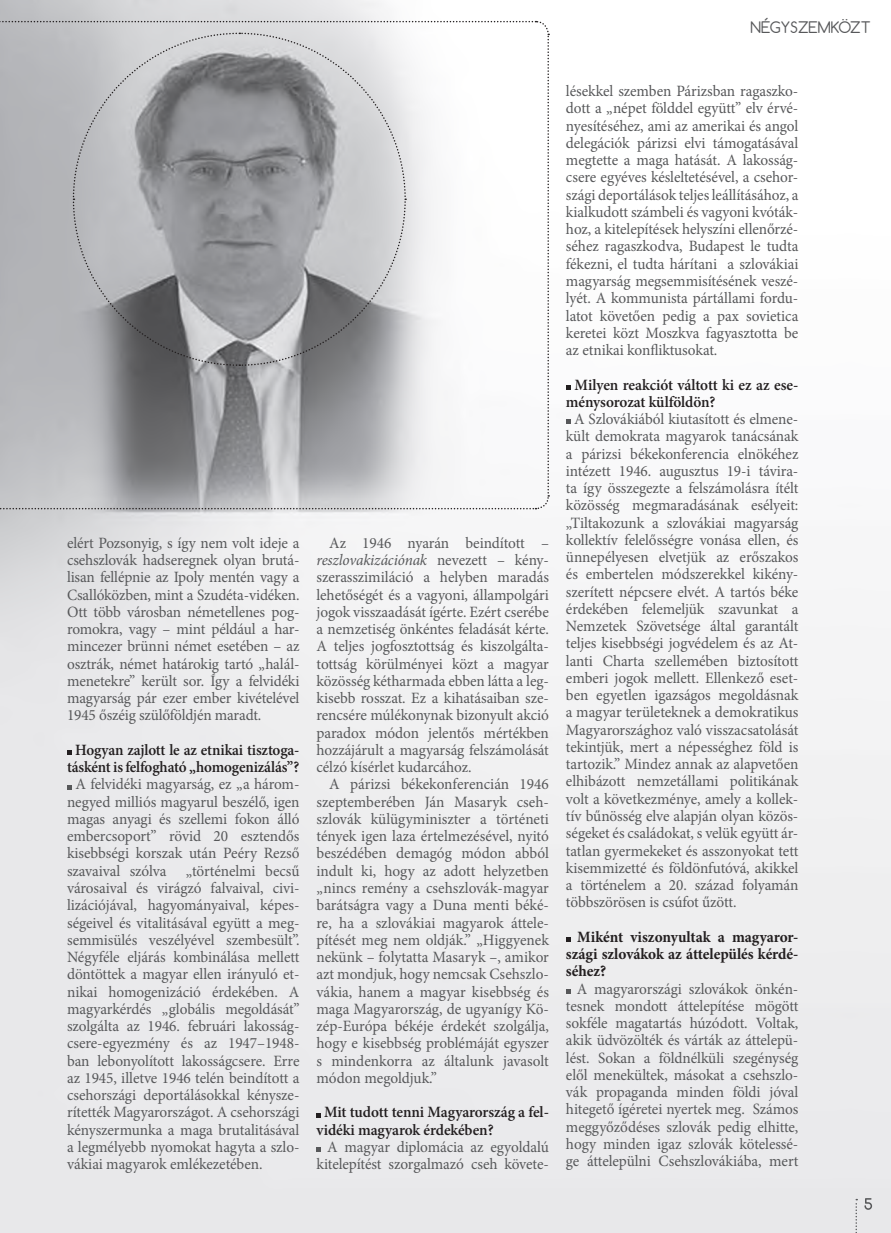
<style>
.page{position:relative;width:891px;height:1233px;background:#fff}
.page>*{position:absolute;margin:0;border:0;box-sizing:border-box;transform-origin:0 0}
.t1{font:15.75px/17.2px "Minion Pro";letter-spacing:-.005em;color:#57585a;text-align:justify}
.t2{font:600 15.75px/17.2px "Minion Pro";letter-spacing:-.01em;color:#231f20}
.t3{font:600 15.75px/17.2px "Minion Pro";letter-spacing:-.01em;color:#231f20;text-align:center;scale:.96 1}
.t4{font:700 15.75px/17.2px "Minion Pro";letter-spacing:-.005em;color:#231f20;text-align:justify}
.t5{font:15px "Comfortaa";color:#57585a}
.s1{font-style:italic}
</style>
<div class="page">
<img style="left:0;top:0;width:891px;height:1232px">
<svg style="left:864px;top:1198px;width:8px;height:11px"></svg>
<svg style="left:855px;top:1198px;width:2px;height:35px"></svg>
<svg style="left:67px;top:750px;width:4px;height:5px"></svg>
<svg style="left:67px;top:785px;width:4px;height:4px"></svg>
<svg style="left:317px;top:1113px;width:4px;height:4px"></svg>
<svg style="left:317px;top:1147px;width:4px;height:4px"></svg>
<svg style="left:566px;top:385px;width:4px;height:4px"></svg>
<svg style="left:566px;top:420px;width:4px;height:4px"></svg>
<svg style="left:566px;top:937px;width:4px;height:4px"></svg>
<svg style="left:566px;top:989px;width:4px;height:4px"></svg>
<svg style="left:0;top:20px;width:550px;height:490px"></svg>
<p class="t5" style="left:751px;top:17px;width:122px">NÉGYSZEMKÖZT</p>
<p class="t1" style="left:67px;top:534px;width:234px">elért Pozsonyig, s így nem volt ideje a csehszlovák hadseregnek olyan brutá&shy;lisan fellépnie az Ipoly mentén vagy a Csallóközben, mint a Szudéta-vidéken.<br>Ott több városban németellenes pog&shy;romokra, vagy – mint például a har&shy;mincezer brünni német esetében – az osztrák, német határokig tartó „halál&shy;menetekre” került sor. Így a felvidéki magyarság pár ezer ember kivételével 1945 őszéig szülőföldjén maradt.</p>
<p class="t3" style="left:67px;top:741px;width:244px">Hogyan zajlott le az etnikai tisztoga&shy;tásként is felfogható „homogenizálás”?</p>
<p class="t1" style="left:67px;top:775px;width:234px;text-indent:8px">A felvidéki magyarság, ez „a három&shy;negyed milliós magyarul beszélő, igen magas anyagi és szellemi fokon álló embercsoport” rövid 20 esztendős kisebbségi korszak után Peéry Rezső szavaival szólva „történelmi becsű városaival és virágzó falvaival, civi&shy;lizációjával, hagyományaival, képes&shy;ségeivel és vitalitásával együtt a meg&shy;semmisülés veszélyével szembesült”.<br>Négyféle eljárás kombinálása mellett döntöttek a magyar ellen irányuló et&shy;nikai homogenizáció érdekében. A magyarkérdés „globális megoldását” szolgálta az 1946. februári lakosság&shy;csere-egyezmény és az 1947–1948- ban lebonyolított lakosságcsere. Erre az 1945, illetve 1946 telén beindított a csehországi deportálásokkal kénysze&shy;rítették Magyarországot. A csehországi kényszermunka a maga brutalitásával a legmélyebb nyomokat hagyta a szlo&shy;vákiai magyarok emlékezetében.</p>
<p class="t1" style="left:317px;top:534px;width:234px;text-indent:13px">Az 1946 nyarán beindított – <span class="s1">reszlovakizációnak</span> nevezett – kény&shy;szerasszimiláció a helyben maradás lehetőségét és a vagyoni, állampolgári jogok visszaadását ígérte. Ezért cserébe a nemzetiség önkéntes feladását kérte.<br>A teljes jogfosztottság és kiszolgálta&shy;tottság körülményei közt a magyar közösség kétharmada ebben látta a leg&shy;kisebb rosszat. Ez a kihatásaiban sze&shy;rencsére múlékonynak bizonyult akció paradox módon jelentős mértékben hozzájárult a magyarság felszámolását célzó kísérlet kudarcához.</p>
<p class="t1" style="left:317px;top:775px;width:234px;text-indent:13px">A párizsi békekonferencián 1946 szeptemberében Ján Masaryk cseh&shy;szlovák külügyminiszter a történeti tények igen laza értelmezésével, nyitó beszédében demagóg módon abból indult ki, hogy az adott helyzetben „nincs remény a csehszlovák-magyar barátságra vagy a Duna menti béké&shy;re, ha a szlovákiai magyarok áttele&shy;pítését meg nem oldják.” „Higgyenek nekünk – folytatta Masaryk –, amikor azt mondjuk, hogy nemcsak Csehszlo&shy;vákia, hanem a magyar kisebbség és maga Magyarország, de ugyanígy Kö&shy;zép-Európa békéje érdekét szolgálja, hogy e kisebbség problémáját egyszer s mindenkorra az általunk javasolt módon megoldjuk.”</p>
<p class="t2" style="left:317px;top:1103px;width:234px;text-indent:8px">Mit tudott tenni Magyarország a fel&shy;vidéki magyarok érdekében?</p>
<p class="t1" style="left:317px;top:1138px;width:234px;text-align:right">A magyar diplomácia az egyoldalú kitelepítést szorgalmazó cseh követe-</p>
<p class="t1" style="left:566px;top:83px;width:234px">lésekkel szemben Párizsban ragaszko&shy;dott a „népet földdel együtt” elv érvé&shy;nyesítéséhez, ami az amerikai és angol delegációk párizsi elvi támogatásával megtette a maga hatását. A lakosság&shy;csere egyéves késleltetésével, a csehor&shy;szági deportálások teljes leállításához, a kialkudott számbeli és vagyoni kvóták&shy;hoz, a kitelepítések helyszíni ellenőrzé&shy;séhez ragaszkodva, Budapest le tudta fékezni, el tudta hárítani a szlovákiai magyarság megsemmisítésének veszé&shy;lyét. A kommunista pártállami fordu&shy;latot követően pedig a pax sovietica keretei közt Moszkva fagyasztotta be az etnikai konfliktusokat.</p>
<p class="t2" style="left:566px;top:376px;width:234px;text-indent:9px">Milyen reakciót váltott ki ez az ese&shy;ménysorozat külföldön?</p>
<p class="t1" style="left:566px;top:410px;width:234px;text-indent:8px">A Szlovákiából kiutasított és elmene&shy;kült demokrata magyarok tanácsának a párizsi békekonferencia elnökéhez intézett 1946. augusztus 19-i távira&shy;ta így összegezte a felszámolásra ítélt közösség megmaradásának esélyeit: „Tiltakozunk a szlovákiai magyarság kollektív felelősségre vonása ellen, és ünnepélyesen elvetjük az erőszakos és embertelen módszerekkel kikény&shy;szerített népcsere elvét. A tartós béke érdekében felemeljük szavunkat a Nemzetek Szövetsége által garantált teljes kisebbségi jogvédelem és az At&shy;lanti Charta szellemében biztosított emberi jogok mellett. Ellenkező eset&shy;ben egyetlen igazságos megoldásnak a magyar területeknek a demokratikus Magyarországhoz való visszacsatolását tekintjük, mert a népességhez föld is tartozik.” Mindez annak az alapvetően elhibázott nemzetállami politikának volt a következménye, amely a kollek&shy;tív bűnösség elve alapján olyan közös&shy;ségeket és családokat, s velük együtt ár&shy;tatlan gyermekeket és asszonyokat tett kisemmizetté és földönfutóvá, akikkel a történelem a 20. század folyamán többszörösen is csúfot űzött.</p>
<p class="t4" style="left:566px;top:928px;width:234px;text-indent:11px">Miként viszonyultak a magyaror&shy;szági szlovákok az áttelepülés kérdé&shy;séhez?</p>
<p class="t1" style="left:566px;top:980px;width:234px;text-indent:11px">A magyarországi szlovákok önkén&shy;tesnek mondott áttelepítése mögött sokféle magatartás húzódott. Voltak, akik üdvözölték és várták az áttelepü&shy;lést. Sokan a földnélküli szegénység elől menekültek, másokat a csehszlo&shy;vák propaganda minden földi jóval hitegető ígéretei nyertek meg. Számos meggyőződéses szlovák pedig elhitte, hogy minden igaz szlovák kötelessé&shy;ge áttelepülni Csehszlovákiába, mert</p>
</div>
